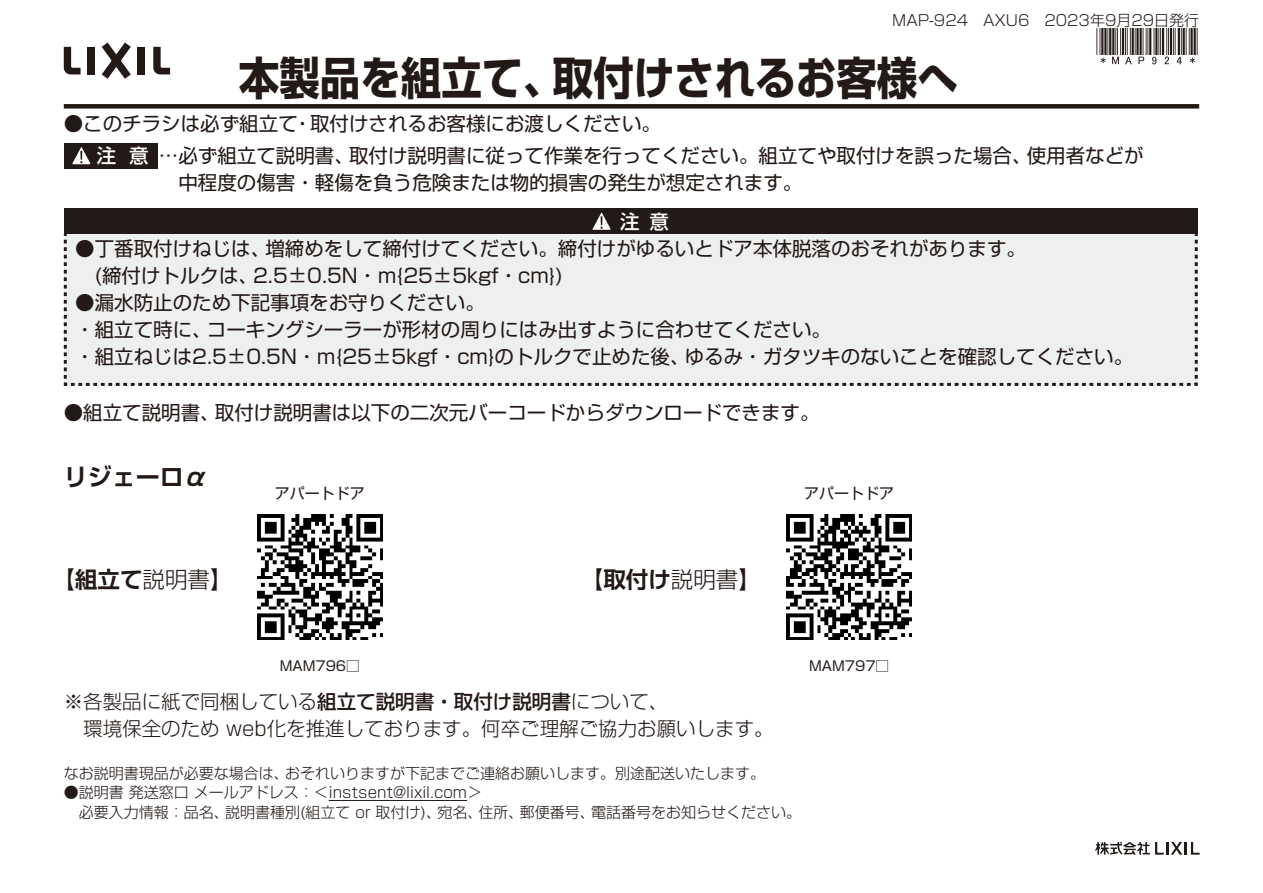
<style>
.page{position:relative;width:1263px;height:893px;background:#fff}
.page>*{position:absolute;margin:0;border:0;box-sizing:border-box;transform-origin:0 0}
.t1{font:45px "Shin Go Pro Bold 90 pv RKSJ H";color:#231916;scale:.9 1}
.t2{font:24px "Shin Go Pro De Bold 90 pv RKSJ H";color:#231916}
.t3{font:22.5px "Shin Go Pro De Bold 90 pv RKSJ H";color:#231916}
.t4{font:19.5px/27px "Shin Go Pro Regular 90 pv RKSJ H";color:#231916}
.t5{font:19.5px/27px "Shin Go Pro Light 90 pv RKSJ H";color:#231916}
.t6{font:19.5px "Shin Go Pro Medium 90 pv RKSJ H";color:#fff}
.t7{font:15px/19.5px "Shin Go Pro Light 90 pv RKSJ H";color:#231916}
.t8{font:15px "Shin Go Pro Regular 90 pv RKSJ H";color:#231916}
.t9{font:13.5px "Shin Go Pro Regular 90 pv RKSJ H";color:#231916}
.s1{font-family:"Shin Go Pro Light 90 pv RKSJ H"}
.s2{font-family:"Shin Go Pro Medium 90 pv RKSJ H"}
</style>
<div class="page">
<hr style="left:329px;top:800px;width:138px;height:1px;background:#231916">
<div style="left:64px;top:104px;width:1135px;height:5px;background:#231916"></div>
<svg style="left:1096px;top:28px;width:101px;height:36px"></svg>
<div style="left:64px;top:143px;width:93px;height:26px;background:#231916"></div>
<svg style="left:72px;top:147px;width:18px;height:17px"></svg>
<div style="left:64px;top:209px;width:1134px;height:25px;background:#231916"></div>
<svg style="left:63px;top:212px;width:1135px;height:174px"></svg>
<svg style="left:64px;top:47px;width:17px;height:27px"></svg>
<svg style="left:153px;top:47px;width:17px;height:27px"></svg>
<div style="left:88px;top:47px;width:7px;height:27px;background:#231916"></div>
<div style="left:137px;top:47px;width:8px;height:27px;background:#231916"></div>
<svg style="left:102px;top:43px;width:29px;height:36px"></svg>
<svg style="left:1095px;top:842px;width:104px;height:13px"></svg>
<img style="left:257px;top:515px;width:125px;height:125px">
<img style="left:787px;top:515px;width:124px;height:125px">
<p class="t7" style="left:892px;top:13px;width:308px">MAP-924　AXU6　2023年9月29日発行</p>
<h1 class="t1" style="left:239px;top:61px;width:800px">本製品を組立て、取付けされるお客様へ</h1>
<p class="t4" style="left:64px;top:112px;width:599px">●このチラシは必ず組立て・取付けされるお客様にお渡しください。</p>
<p class="t6" style="left:97px;top:149px;width:53px">注 意</p>
<p class="t4" style="left:159px;top:145px;width:986px">…必ず組立て説明書、取付け説明書に従って作業を行ってください。組立てや取付けを誤った場合、使用者などが　中程度の傷害・軽傷を負う危険または物的損害の発生が想定されます。</p>
<p class="t6" style="left:620px;top:214px;width:50px">注意</p>
<p class="t4" style="left:75px;top:237px;width:952px">●丁番取付けねじは、増締めをして締付けてください。締付けがゆるいとドア本体脱落のおそれがあります。　(締付けトルクは、2.5±0.5N・ｍ{25±5kgf・cm})</p>
<p class="t4" style="left:75px;top:291px;width:1059px">●漏水防止のため下記事項をお守りください。<br>・組立て時に、コーキングシーラーが形材の周りにはみ出すように合わせてください。<br>・組立ねじは2.5±0.5N・ｍ{25±5kgf・cm}のトルクで止めた後、ゆるみ・ガタツキのないことを確認してください。</p>
<p class="t4" style="left:64px;top:402px;width:757px">●組立て説明書、取付け説明書は以下の二次元バーコードからダウンロードできます。</p>
<p class="t2" style="left:64px;top:468px;width:145px">リジェーロα</p>
<p class="t8" style="left:275px;top:487px;width:91px">アパートドア</p>
<p class="t8" style="left:804px;top:487px;width:91px">アパートドア</p>
<p class="t3" style="left:53px;top:571px;width:181px">【組立て<span class="s1">説明書</span>】</p>
<p class="t3" style="left:581px;top:571px;width:182px">【取付け<span class="s1">説明書</span>】</p>
<p class="t9" style="left:280px;top:661px;width:81px">MAM796□</p>
<p class="t9" style="left:809px;top:661px;width:81px">MAM797□</p>
<p class="t5" style="left:83px;top:691px;width:692px;text-indent:-19px">※各製品に紙で同梱している<span class="s2">組立て説明書・取付け説明書</span>について、<br>環境保全のため web化を推進しております。何卒ご理解ご協力お願いします。</p>
<p class="t7" style="left:64px;top:765px;width:703px">なお説明書現品が必要な場合は、おそれいりますが下記までご連絡お願いします。別途配送いたします。</p>
<p class="t7" style="left:79px;top:785px;width:724px;text-indent:-15px">●説明書 発送窓口 メールアドレス：＜instsent@lixil.com＞<br>必要入力情報：品名、説明書種別(組立て or 取付け)、宛名、住所、郵便番号、電話番号をお知らせください。</p>
</div>
